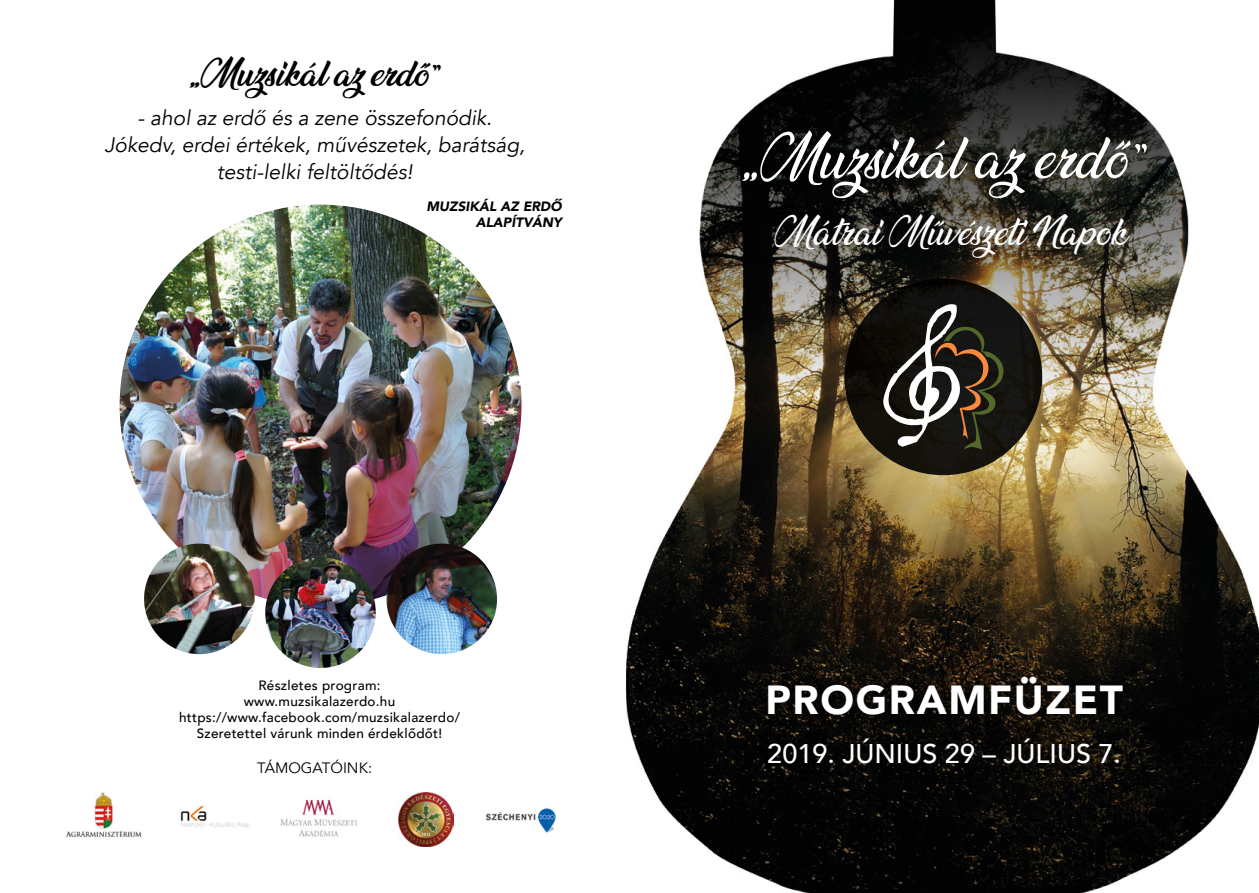
<style>
.page{position:relative;width:1259px;height:893px;background:#fff}
.page>*{position:absolute;margin:0;border:0;box-sizing:border-box;transform-origin:0 0}
.t1{font:51px "Ananda";color:#fff}
.t2{font:900 40.5px "Avenir";letter-spacing:.04em;color:#fff}
.t3{font:33px "Ananda";color:#fff}
.t4{font:900 31.5px "Ananda";color:#000}
.t5{font:500 27px "Avenir";color:#fff}
.t6{font:italic 21px/27px "Avenir";color:#000;text-align:center}
.t7{font:15px "Avenir";color:#000}
.t8{font:500 13.5px/16.2px "Avenir";letter-spacing:.02em;color:#000;text-align:center}
.t9{font:italic 900 13.5px/16.2px "Avenir";color:#000;text-align:right}
</style>
<div class="page">
<img style="left:625px;top:0;width:634px;height:893px">
<div style="left:844px;top:279px;width:198px;height:196px;background:linear-gradient(to right,#0f0d07,#151410);border-radius:50%"></div>
<svg style="left:883px;top:304px;width:122px;height:146px;background:#413d35"></svg>
<div style="left:754px;top:663px;width:382px;height:65px;background:#000;opacity:.7"></div>
<div style="left:755px;top:724px;width:377px;height:53px;background:#000;opacity:.7"></div>
<img style="left:66px;top:793px;width:76px;height:44px">
<img style="left:280px;top:799px;width:77px;height:38px">
<img style="left:399px;top:793px;width:54px;height:54px">
<img style="left:180px;top:806px;width:70px;height:22px">
<img style="left:485px;top:808px;width:71px;height:25px">
<img style="left:120px;top:205px;width:401px;height:401px;border-radius:197px">
<img style="left:386px;top:544px;width:111px;height:110px;border-radius:55px">
<img style="left:265px;top:557px;width:111px;height:111px;border-radius:55px">
<img style="left:144px;top:544px;width:111px;height:110px;border-radius:55px">
<h3 class="t4" style="left:190px;top:56px;width:251px">„Muzsikál az erdő”</h3>
<h3 class="t6" style="left:104px;top:104px;width:422px">- ahol az erdő és a zene összefonódik.<br>Jókedv, erdei értékek, művészetek, barátság, testi-lelki feltöltődés!</h3>
<p class="t9" style="left:426px;top:198px;width:137px">MUZSIKÁL AZ ERDŐ<br>ALAPÍTVÁNY</p>
<p class="t8" style="left:179px;top:676px;width:282px">Részletes program:<br>www.muzsikalazerdo.hu https://www.facebook.com/muzsikalazerdo/ Szeretettel várunk minden érdeklődőt!</p>
<p class="t7" style="left:257px;top:759px;width:117px">TÁMOGATÓINK:</p>
<h1 class="t1" style="left:742px;top:131px;width:404px">„Muzsikál az erdő”</h1>
<h3 class="t3" style="left:760px;top:214px;width:369px">- Mátrai Művészeti Napok</h3>
<h2 class="t2" style="left:765px;top:665px;width:359px">PROGRAMFÜZET</h2>
<h3 class="t5" style="left:767px;top:730px;width:355px">2019. JÚNIUS 29 – JÚLIUS 7.</h3>
</div>
